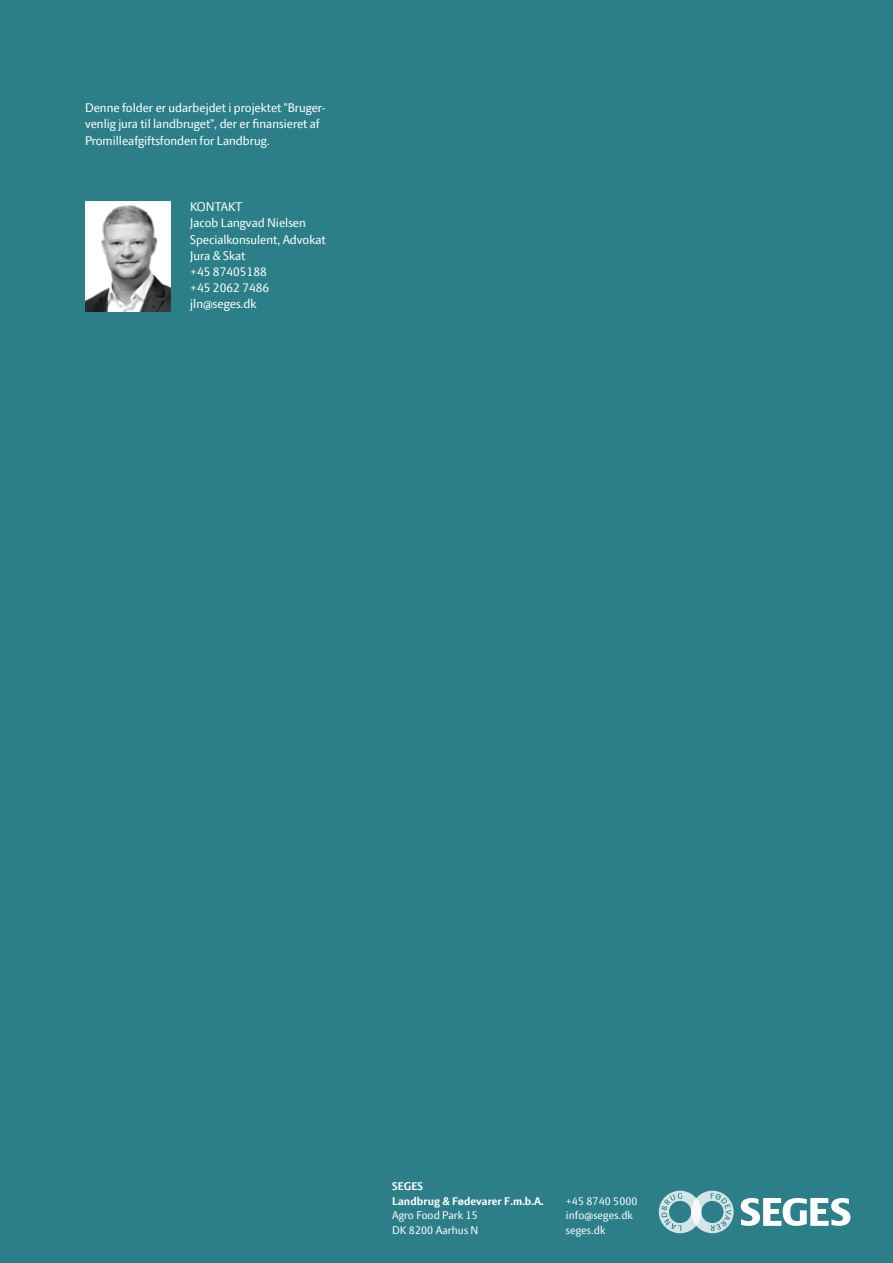
<style>
.page{position:relative;width:893px;height:1263px;background:#2c7e89}
.page>*{position:absolute;margin:0;border:0;box-sizing:border-box;transform-origin:0 0}
.t1{font:13.5px/16.2px "LF Press Sans";color:#fff}
.t2{font:12px/14.4px "LF Press Sans";letter-spacing:.01em;color:#fff}
.t3{font:700 12px/14.4px "LF Press Sans";letter-spacing:.01em;color:#fff}
</style>
<div class="page">
<svg style="left:659px;top:1191px;width:75px;height:42px"></svg>
<svg style="left:741px;top:1198px;width:109px;height:28px"></svg>
<img style="left:85px;top:201px;width:85px;height:110px">
<p class="t1" style="left:85px;top:99px;width:242px">Denne folder er udarbejdet i projektet ”Bruger&shy;venlig jura til landbruget”, der er finansieret af<br>Promilleafgiftsfonden for Landbrug.</p>
<p class="t1" style="left:190px;top:198px;width:137px">KONTAKT<br>Jacob Langvad Nielsen<br>Specialkonsulent, Advokat<br>Jura &amp; Skat<br>+45 87405188<br>+45 2062 7486 jln@seges.dk</p>
<p class="t3" style="left:392px;top:1179px;width:153px">SEGES<br>Landbrug &amp; Fødevarer F.m.b.A.</p>
<p class="t2" style="left:392px;top:1208px;width:88px">Agro Food Park 15<br>DK 8200 Aarhus N</p>
<p class="t2" style="left:566px;top:1193px;width:73px">+45 8740 5000 info@seges.dk seges.dk</p>
</div>
